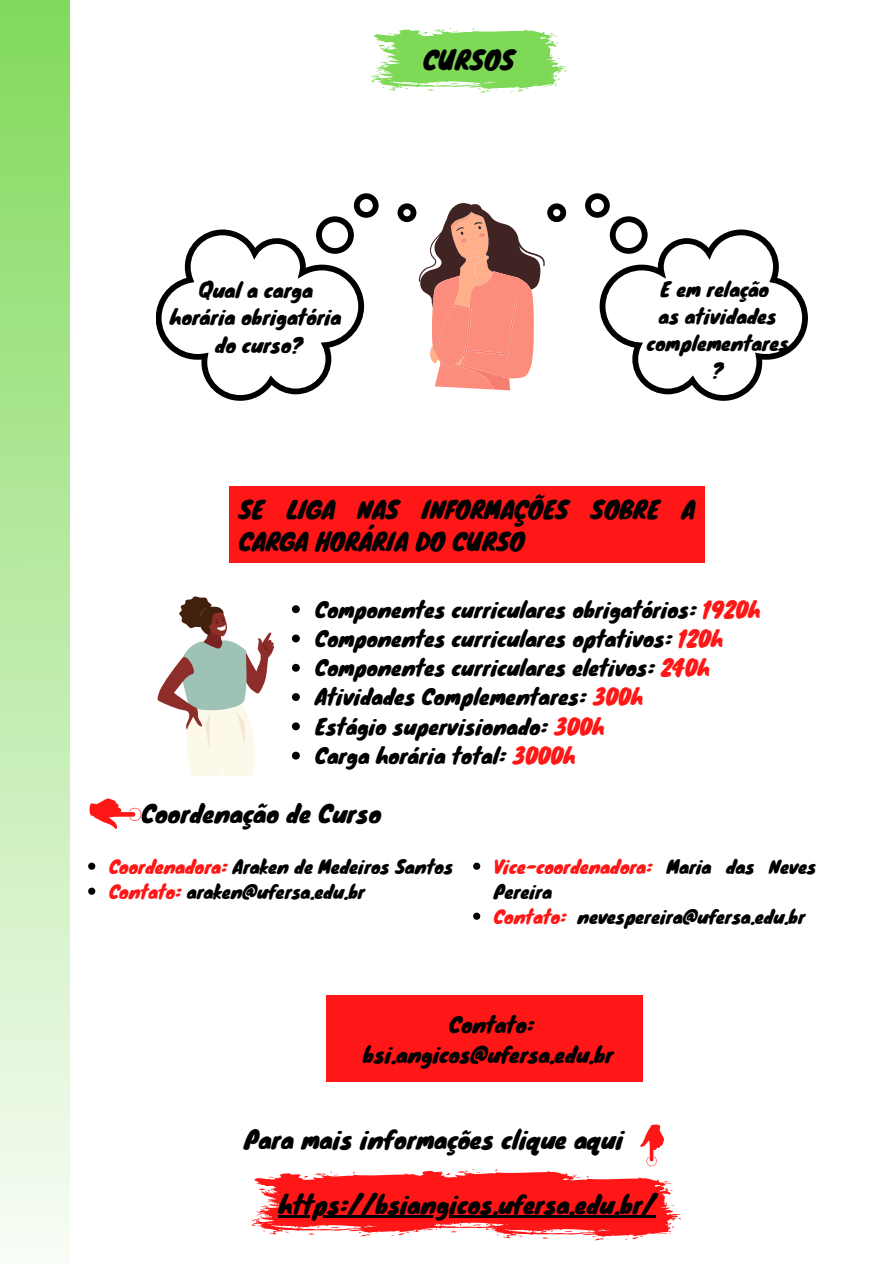
<style>
.page{position:relative;width:894px;height:1264px;background:#fff}
.page>*{position:absolute;margin:0;border:0;box-sizing:border-box;transform-origin:0 0}
.t1{font:25.5px "Knewave";color:#000}
.t2{font:24px "Knewave";color:#000}
.t3{font:23.85px/32.7px "Knewave";color:#000}
.t4{font:21px/29.2px "Knewave";color:#000}
.t5{font:19.8px/27.6px "Knewave";color:#000;text-align:center}
.t6{font:19.35px/27px "Knewave";color:#000;text-align:center}
.t7{font:18px/25px "Knewave";color:#000}
.s1{color:#ff1616}
</style>
<div class="page">
<div style="left:0;top:0;width:70px;height:1263px;background:linear-gradient(to bottom,#81da5b,#f8fdf7)"></div>
<svg style="left:371px;top:28px;width:195px;height:65px"></svg>
<svg style="left:585px;top:193px;width:222px;height:208px"></svg>
<svg style="left:156px;top:193px;width:222px;height:208px"></svg>
<svg style="left:397px;top:203px;width:169px;height:187px"></svg>
<div style="left:230px;top:486px;width:475px;height:76px;background:#ff1616"></div>
<div style="left:326px;top:995px;width:317px;height:87px;background:#ff1616"></div>
<svg style="left:89px;top:798px;width:52px;height:31px"></svg>
<svg style="left:157px;top:596px;width:117px;height:180px"></svg>
<svg style="left:292px;top:605px;width:8px;height:8px"></svg>
<svg style="left:292px;top:634px;width:8px;height:8px"></svg>
<svg style="left:292px;top:664px;width:8px;height:7px"></svg>
<svg style="left:292px;top:693px;width:8px;height:8px"></svg>
<svg style="left:292px;top:722px;width:8px;height:8px"></svg>
<svg style="left:292px;top:751px;width:8px;height:8px"></svg>
<svg style="left:88px;top:862px;width:7px;height:7px"></svg>
<svg style="left:88px;top:887px;width:7px;height:7px"></svg>
<svg style="left:473px;top:862px;width:7px;height:7px"></svg>
<svg style="left:473px;top:912px;width:7px;height:7px"></svg>
<svg style="left:252px;top:1124px;width:428px;height:116px"></svg>
<p class="t1" style="left:423px;top:39px;width:93px">CURSOS</p>
<p class="t5" style="left:170px;top:275px;width:173px">Qual a carga horária obrigatória do curso?</p>
<p class="t6" style="left:646px;top:275px;width:144px">E em relação<br>as atividades complementares ?</p>
<p class="t3" style="left:239px;top:492px;width:458px">SE LIGA NAS INFORMAÇÕES SOBRE A<br>CARGA HORÁRIA DO CURSO</p>
<p class="t4" style="left:315px;top:593px;width:446px">Componentes curriculares obrigatórios: <span class="s1">1920h </span>Componentes curriculares optativos: <span class="s1">120h </span>Componentes curriculares eletivos: <span class="s1">240h </span>Atividades Complementares: <span class="s1">300h<br></span>Estágio supervisionado: <span class="s1">300h<br></span>Carga horária total: <span class="s1">3000h</span></p>
<p class="t2" style="left:141px;top:793px;width:241px">Coordenação de Curso</p>
<p class="t7" style="left:109px;top:853px;width:345px"><span class="s1">Coordenadora:</span> Araken de Medeiros Santos<br><span class="s1">Contato:</span> araken@ufersa.edu.br</p>
<p class="t7" style="left:494px;top:853px;width:324px"><span class="s1">Vice-coordenadora:</span> Maria das Neves<br>Pereira<br><span class="s1">Contato:</span> nevespereira@ufersa.edu.br</p>
<p class="t4" style="left:363px;top:1009px;width:252px;text-align:center">Contato: bsi.angicos@ufersa.edu.br</p>
<p class="t2" style="left:244px;top:1119px;width:380px">Para mais informações clique aqui</p>
<p class="t2" style="left:278px;top:1185px;width:379px">https://bsiangicos.ufersa.edu.br/</p>
</div>
